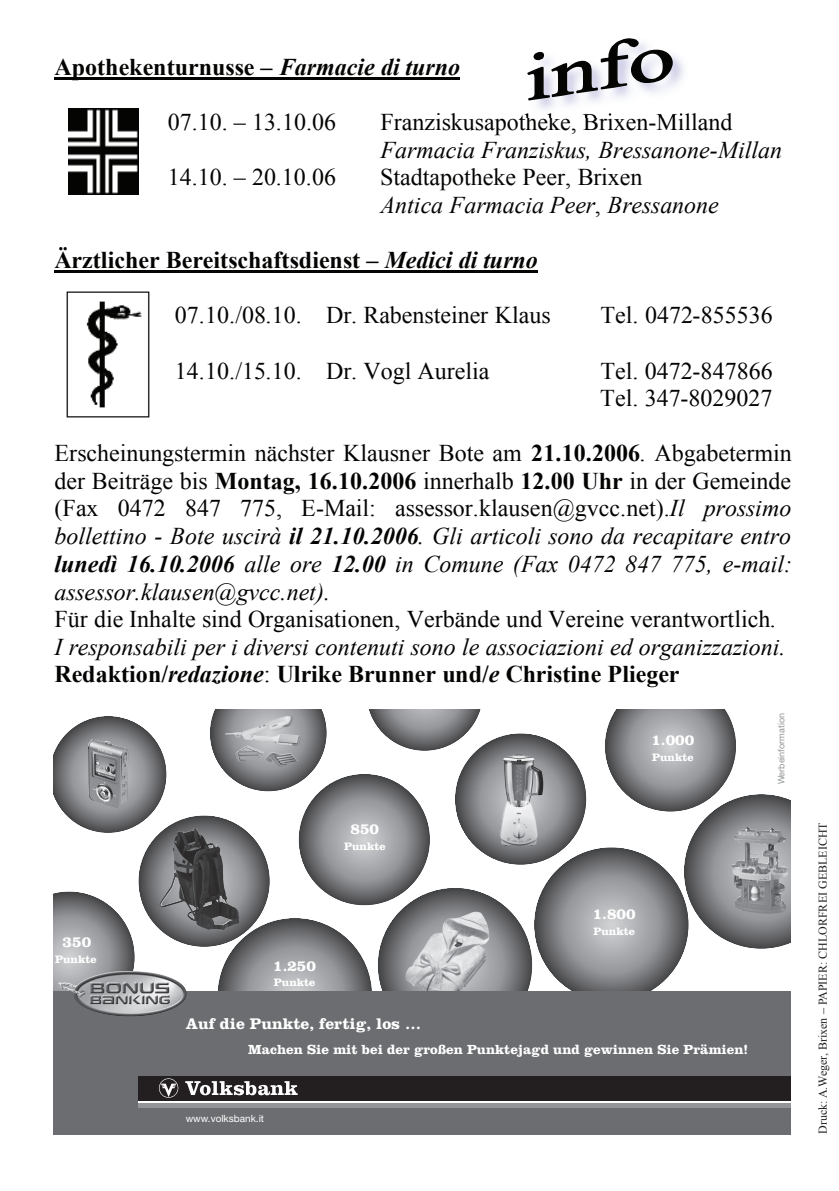
<style>
.page{position:relative;width:839px;height:1191px;background:#fff}
.page>*{position:absolute;margin:0;border:0;box-sizing:border-box;transform-origin:0 0}
.t1{font:24px/27.6px "Times New Roman";color:#040503}
.t2{font:italic 24px/27.8px "Times New Roman";color:#040503}
.t3{font:700 24px "Times New Roman";color:#040503}
.t4{font:700 16px "Clarendon";color:#fff}
.t5{font:700 15.6px "Clarendon";color:#fff}
.t6{font:700 13.6px "Clarendon";color:#fff}
.t7{font:12px "Times New Roman";color:#231f20}
.t8{font:700 11.2px "Clarendon";color:#fff}
.t9{font:10px "Helvetica Neue";color:#fff}
.t10{font:9px "Helvetica Neue";color:#939598}
.s1{font-style:italic}
.s2{font-style:normal}
.s3{font-weight:700}
.s4{font-weight:700;font-style:italic}
.s5{font-weight:700;font-style:normal}
</style>
<div class="page">
<img style="left:66px;top:291px;width:84px;height:127px">
<hr style="left:54px;top:77px;width:406px;height:2px;background:#040503">
<hr style="left:54px;top:270px;width:484px;height:3px;background:#040503">
<img style="left:69px;top:108px;width:70px;height:86px">
<img style="left:524px;top:56px;width:165px;height:62px">
<svg style="left:525px;top:38px;width:148px;height:63px"></svg>
<svg style="left:534px;top:847px;width:154px;height:154px;background:#818285"></svg>
<svg style="left:378px;top:887px;width:154px;height:155px;background:#6c6d6f"></svg>
<svg style="left:218px;top:917px;width:154px;height:155px;background:#818285"></svg>
<svg style="left:53px;top:891px;width:82px;height:99px;background:#9e9fa1"></svg>
<img style="left:405px;top:911px;width:85px;height:79px">
<div style="left:53px;top:990px;width:737px;height:144px;background:#6c6d70"></div>
<svg style="left:369px;top:709px;width:112px;height:41px"></svg>
<svg style="left:455px;top:733px;width:131px;height:131px;background:#737477"></svg>
<svg style="left:210px;top:709px;width:117px;height:82px"></svg>
<svg style="left:299px;top:773px;width:131px;height:132px;background:#838587"></svg>
<svg style="left:53px;top:716px;width:113px;height:116px"></svg>
<svg style="left:138px;top:815px;width:132px;height:131px;background:#666769"></svg>
<img style="left:160px;top:831px;width:79px;height:99px">
<img style="left:499px;top:754px;width:44px;height:92px">
<img style="left:225px;top:715px;width:74px;height:30px">
<img style="left:88px;top:738px;width:40px;height:70px">
<img style="left:58px;top:970px;width:129px;height:46px">
<hr style="left:138px;top:1099px;width:652px;height:3px;background:#fff">
<div style="left:138px;top:1075px;width:652px;height:25px;background:#231f20"></div>
<div style="left:138px;top:1102px;width:652px;height:5px;background:#939598"></div>
<svg style="left:159px;top:1078px;width:19px;height:19px"></svg>
<svg style="left:185px;top:1081px;width:113px;height:14px"></svg>
<svg style="left:605px;top:709px;width:186px;height:239px"></svg>
<p class="t3" style="left:54px;top:53px;width:407px">Apothekenturnusse – <span class="s1">Farmacie di turno</span></p>
<p class="t1" style="left:168px;top:108px;width:170px">07.10. – 13.10.06</p>
<p class="t1" style="left:380px;top:108px;width:353px">Franziskusapotheke, Brixen-Milland</p>
<p class="t2" style="left:380px;top:136px;width:403px">Farmacia Franziskus, Bressanone-Millan</p>
<p class="t1" style="left:168px;top:163px;width:170px">14.10. – 20.10.06</p>
<p class="t2" style="left:380px;top:163px;width:340px"><span class="s2">Stadtapotheke Peer, Brixen<br></span>Antica Farmacia Peer<span class="s2">,</span> Bressanone</p>
<p class="t3" style="left:54px;top:247px;width:485px">Ärztlicher Bereitschaftsdienst – <span class="s1">Medici di turno</span></p>
<p class="t1" style="left:175px;top:301px;width:377px">07.10./08.10. Dr. Rabensteiner Klaus</p>
<p class="t1" style="left:600px;top:301px;width:174px">Tel. 0472-855536</p>
<p class="t1" style="left:175px;top:356px;width:316px">14.10./15.10. Dr. Vogl Aurelia</p>
<p class="t1" style="left:600px;top:357px;width:174px">Tel. 0472-847866<br>Tel. 347-8029027</p>
<p class="t1" style="left:54px;top:439px;width:739px;text-align:justify">Erscheinungstermin nächster Klausner Bote am <span class="s3">21.10.2006</span>. Abgabetermin der Beiträge bis <span class="s3">Montag, 16.10.2006</span> innerhalb <span class="s3">12.00 Uhr</span> in der Gemeinde (Fax 0472 847 775, E-Mail: assessor.klausen@gvcc.net).<span class="s1">Il prossimo bollettino - Bote uscirà</span> <span class="s4">il 21.10.2006</span><span class="s1">. Gli articoli sono da recapitare entro </span><span class="s4">lunedì 16.10.2006</span> <span class="s1">alle ore</span> <span class="s4">12.00</span> <span class="s1">in Comune (Fax 0472 847 775, e-mail: assessor.klausen@gvcc.net).</span></p>
<p class="t1" style="left:54px;top:605px;width:723px">Für die Inhalte sind Organisationen, Verbände und Vereine verantwortlich.</p>
<p class="t2" style="left:54px;top:633px;width:733px">I responsabili per i diversi contenuti sono le associazioni ed organizzazioni.<br><span class="s5">Redaktion/</span><span class="s3">redazione</span><span class="s2">:</span> <span class="s5">Ulrike Brunner und/</span><span class="s3">e</span> <span class="s5">Christine Plieger</span></p>
<p class="t5" style="left:63px;top:936px;width:30px">350</p>
<p class="t8" style="left:55px;top:954px;width:43px">Punkte</p>
<p class="t5" style="left:350px;top:823px;width:30px">850</p>
<p class="t8" style="left:344px;top:842px;width:43px">Punkte</p>
<p class="t5" style="left:273px;top:959px;width:44px">1.250</p>
<p class="t8" style="left:274px;top:978px;width:43px">Punkte</p>
<p class="t5" style="left:651px;top:733px;width:44px">1.000</p>
<p class="t8" style="left:652px;top:752px;width:43px">Punkte</p>
<p class="t5" style="left:593px;top:908px;width:44px">1.800</p>
<p class="t8" style="left:593px;top:927px;width:43px">Punkte</p>
<p class="t4" style="left:186px;top:1017px;width:237px">Auf die Punkte, fertig, los …</p>
<p class="t6" style="left:248px;top:1044px;width:501px">Machen Sie mit bei der großen Punktejagd und gewinnen Sie Prämien!</p>
<p class="t9" style="left:186px;top:1115px;width:80px">www.volksbank.it</p>
<p class="t10" style="left:778px;top:784px;width:73px;rotate:-90deg">Werbeinformation</p>
<p class="t7" style="left:816px;top:1133px;width:313px;rotate:-90deg">Druck: A.Weger, Brixen – PAPIER: CHLORFREI GEBLEICHT</p>
</div>
